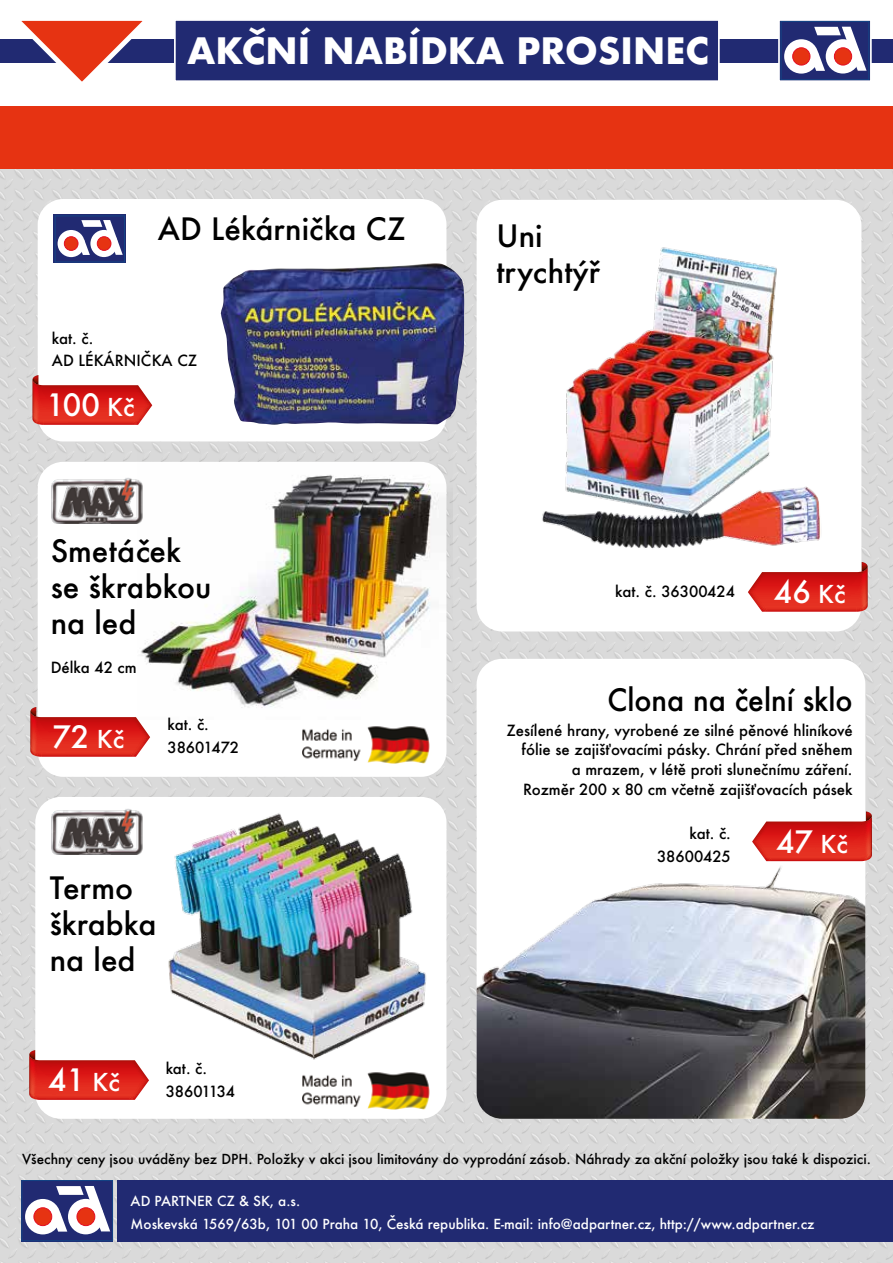
<style>
.page{position:relative;width:893px;height:1263px;background:#fff}
.page>*{position:absolute;margin:0;border:0;box-sizing:border-box;transform-origin:0 0}
.t1{font:700 35.4px "Futura";color:#fff}
.t2{font:500 30px/36px "Futura";color:#000}
.t3{font:500 30px "Futura";color:#fff}
.t4{font:500 30px "Futura";color:#000;scale:.95 1}
.t5{font:500 15px/22.8px "Futura";color:#000}
.t6{font:500 13.5px/22.2px "Futura";color:#fff}
.t7{font:500 13.5px "Futura";color:#000}
.s1{font-size:24px}
</style>
<div class="page">
<img style="left:0;top:169px;width:893px;height:1094px">
<div style="left:0;top:39px;width:893px;height:24px;background:#212a72"></div>
<div style="left:0;top:106px;width:893px;height:63px;background:#e63312"></div>
<svg style="left:21px;top:20px;width:122px;height:62px"></svg>
<div style="left:174px;top:19px;width:546px;height:63px;background:#212a72;border:2px solid #fff"></div>
<div style="left:781px;top:21px;width:88px;height:59px;background:#212a72"></div>
<div style="left:781px;top:21px;width:88px;height:59px;border:1px solid #134485"></div>
<svg style="left:784px;top:39px;width:34px;height:35px"></svg>
<div style="left:793px;top:48px;width:17px;height:17px;background:#e63312;border-radius:50%"></div>
<div style="left:793px;top:48px;width:17px;height:17px;border:1px solid #e30e21;border-radius:50%"></div>
<svg style="left:826px;top:39px;width:34px;height:35px"></svg>
<svg style="left:811px;top:27px;width:56px;height:44px"></svg>
<div style="left:778px;top:19px;width:94px;height:63px;border:2px solid #fff"></div>
<div style="left:21px;top:1180px;width:92px;height:62px;background:#1c3177"></div>
<div style="left:22px;top:1180px;width:91px;height:61px;background:#212a72"></div>
<div style="left:22px;top:1180px;width:91px;height:61px;border:1px solid #134485"></div>
<div style="left:25px;top:1199px;width:36px;height:35px;background:#fff;border-radius:50%"></div>
<div style="left:34px;top:1208px;width:18px;height:17px;background:#e63312;border-radius:50%"></div>
<div style="left:34px;top:1208px;width:18px;height:18px;border:1px solid #e30e21;border-radius:50%"></div>
<div style="left:68px;top:1199px;width:35px;height:35px;background:#fff;border-radius:50%"></div>
<svg style="left:52px;top:1186px;width:58px;height:45px"></svg>
<div style="left:477px;top:659px;width:388px;height:460px;background:#fff;border-radius:26px"></div>
<img style="left:477px;top:861px;width:388px;height:258px">
<div style="left:35px;top:797px;width:411px;height:322px;background:#fff;border-radius:26px"></div>
<div style="left:38px;top:199px;width:408px;height:242px;background:#fff;border-radius:26px"></div>
<div style="left:38px;top:462px;width:408px;height:315px;background:#fff;border-radius:26px"></div>
<div style="left:117px;top:1180px;width:776px;height:62px;background:#212a72"></div>
<div style="left:477px;top:200px;width:384px;height:431px;background:#fff;border-radius:26px"></div>
<svg style="left:30px;top:707px;width:120px;height:50px"></svg>
<svg style="left:32px;top:375px;width:120px;height:50px"></svg>
<svg style="left:752px;top:811px;width:120px;height:50px"></svg>
<svg style="left:29px;top:1050px;width:120px;height:50px"></svg>
<svg style="left:748px;top:562px;width:120px;height:50px"></svg>
<img style="left:166px;top:794px;width:264px;height:266px">
<img style="left:138px;top:449px;width:315px;height:270px">
<img style="left:220px;top:263px;width:244px;height:162px">
<img style="left:542px;top:247px;width:279px;height:302px">
<div style="left:54px;top:215px;width:72px;height:48px;background:#1a367b"></div>
<div style="left:55px;top:216px;width:70px;height:46px;background:#212a72"></div>
<div style="left:55px;top:216px;width:70px;height:46px;border:1px solid #134485"></div>
<svg style="left:58px;top:230px;width:27px;height:27px"></svg>
<div style="left:64px;top:237px;width:14px;height:13px;background:#e63312;border-radius:50%"></div>
<div style="left:64px;top:237px;width:14px;height:13px;border:1px solid #e30e21;border-radius:50%"></div>
<svg style="left:90px;top:230px;width:28px;height:27px"></svg>
<svg style="left:79px;top:220px;width:44px;height:35px"></svg>
<img style="left:302px;top:726px;width:128px;height:37px">
<img style="left:302px;top:1072px;width:128px;height:37px">
<img style="left:52px;top:478px;width:94px;height:46px">
<img style="left:52px;top:809px;width:91px;height:45px">
<h1 class="t1" style="left:187px;top:25px;width:523px">AKČNÍ NABÍDKA PROSINEC</h1>
<h2 class="t2" style="left:158px;top:211px;width:249px">AD Lékárnička CZ</h2>
<p class="t5" style="left:52px;top:326px;width:147px">kat. č.<br>AD LÉKÁRNIČKA CZ</p>
<h2 class="t3" style="left:46px;top:384px;width:90px">100 <span class="s1">Kč</span></h2>
<h2 class="t2" style="left:51px;top:532px;width:162px">Smetáček se škrabkou na led</h2>
<p class="t5" style="left:51px;top:656px;width:87px">Délka 42 cm</p>
<h2 class="t3" style="left:52px;top:716px;width:73px">72 <span class="s1">Kč</span></h2>
<p class="t5" style="left:167px;top:713px;width:73px">kat. č.<br>38601472</p>
<h2 class="t2" style="left:50px;top:869px;width:108px">Termo škrabka na led</h2>
<h2 class="t3" style="left:48px;top:1059px;width:73px">41 <span class="s1">Kč</span></h2>
<p class="t5" style="left:166px;top:1057px;width:71px">kat. č.<br>38601134</p>
<h2 class="t2" style="left:496px;top:217px;width:105px">Uni trychtýř</h2>
<p class="t5" style="left:615px;top:580px;width:121px">kat. č. 36300424</p>
<h2 class="t3" style="left:774px;top:571px;width:73px">46 <span class="s1">Kč</span></h2>
<h2 class="t4" style="left:607px;top:679px;width:260px">Clona na čelní sklo</h2>
<p class="t5" style="left:506px;top:720px;width:348px;line-height:19.8px;text-align:right">Zesílené hrany, vyrobené ze silné pěnové hliníkové fólie se zajišťovacími pásky. Chrání před sněhem<br>a mrazem, v létě proti slunečnímu záření.<br>Rozměr 200 x 80 cm včetně zajišťovacích pásek</p>
<p class="t5" style="left:657px;top:822px;width:75px;text-align:right">kat. č.<br>38600425</p>
<h2 class="t3" style="left:776px;top:821px;width:73px">47 <span class="s1">Kč</span></h2>
<p class="t7" style="left:22px;top:1150px;width:850px">Všechny ceny jsou uváděny bez DPH. Položky v akci jsou limitovány do vyprodání zásob. Náhrady za akční položky jsou také k dispozici.</p>
<p class="t6" style="left:131px;top:1190px;width:685px">AD PARTNER CZ &amp; SK, a.s.<br>Moskevská 1569/63b, 101 00 Praha 10, Česká republika. E-mail: info@adpartner.cz, http://www.adpartner.cz</p>
</div>
